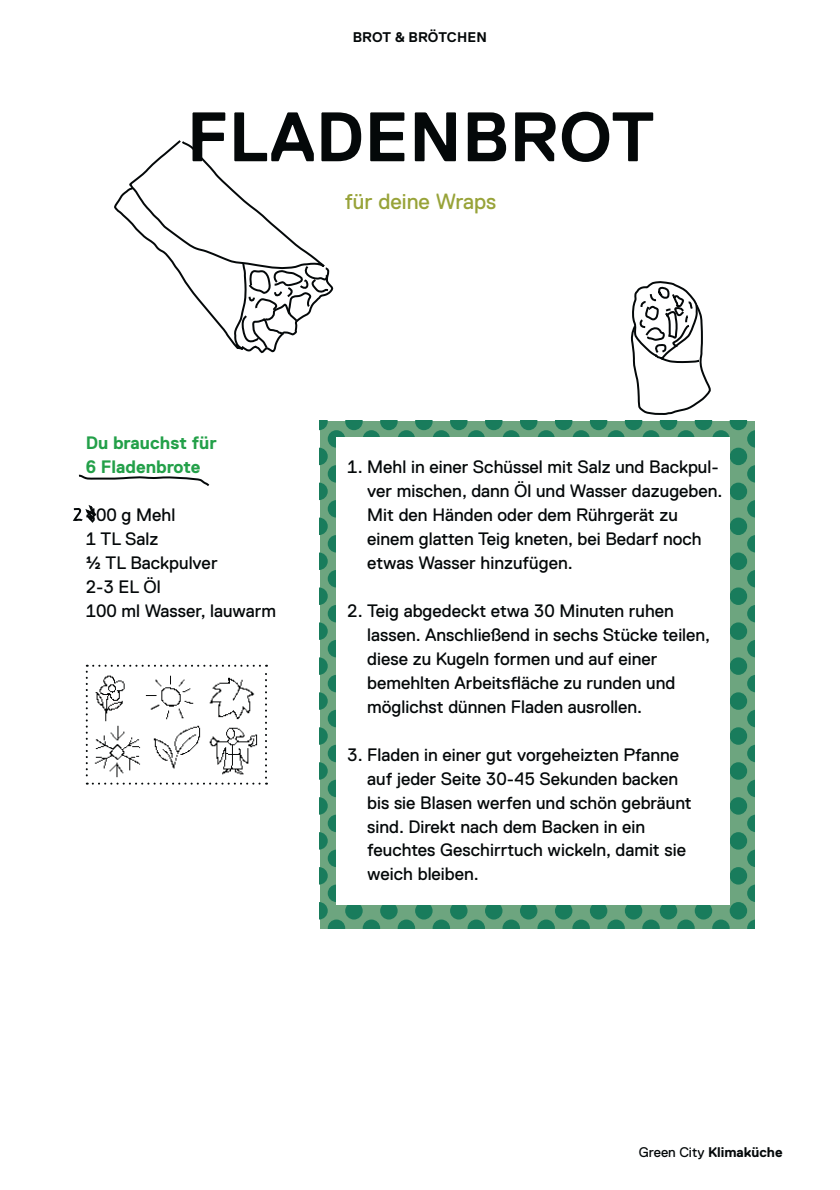
<style>
.page{position:relative;width:840px;height:1190px;background:#fff}
.page>*{position:absolute;margin:0;border:0;box-sizing:border-box;transform-origin:0 0}
.t1{font:700 69.8px "Replica Std";letter-spacing:.01em;color:#040809}
.t2{font:22px "Replica Std";color:#98a339}
.t3{font:18px/24px "Replica Std";color:#040809}
.t4{font:700 18px/24px "Replica Std";color:#23a049}
.t5{font:700 14px "Replica Std";color:#040809}
.s1{font-weight:400}
</style>
<div class="page">
<div style="left:320px;top:421px;width:434px;height:507px;background:#6da57f"></div>
<svg style="left:345px;top:421px;width:18px;height:9px"></svg>
<svg style="left:380px;top:421px;width:18px;height:9px"></svg>
<svg style="left:320px;top:421px;width:8px;height:9px"></svg>
<svg style="left:415px;top:421px;width:18px;height:9px"></svg>
<div style="left:328px;top:430px;width:17px;height:18px;background:#197c5c;border-radius:50%"></div>
<div style="left:363px;top:430px;width:17px;height:18px;background:#197c5c;border-radius:50%"></div>
<svg style="left:320px;top:448px;width:8px;height:17px"></svg>
<div style="left:398px;top:430px;width:17px;height:18px;background:#197c5c;border-radius:50%"></div>
<svg style="left:450px;top:421px;width:18px;height:9px"></svg>
<div style="left:433px;top:430px;width:17px;height:18px;background:#197c5c;border-radius:50%"></div>
<div style="left:328px;top:465px;width:17px;height:18px;background:#197c5c;border-radius:50%"></div>
<svg style="left:320px;top:483px;width:8px;height:17px"></svg>
<svg style="left:520px;top:421px;width:17px;height:9px"></svg>
<svg style="left:555px;top:421px;width:17px;height:9px"></svg>
<svg style="left:485px;top:421px;width:18px;height:9px"></svg>
<svg style="left:590px;top:421px;width:17px;height:9px"></svg>
<div style="left:468px;top:430px;width:17px;height:18px;background:#197c5c;border-radius:50%"></div>
<div style="left:503px;top:430px;width:17px;height:18px;background:#197c5c;border-radius:50%"></div>
<div style="left:537px;top:430px;width:18px;height:18px;background:#197c5c;border-radius:50%"></div>
<div style="left:572px;top:430px;width:18px;height:18px;background:#197c5c;border-radius:50%"></div>
<div style="left:607px;top:430px;width:18px;height:18px;background:#197c5c;border-radius:50%"></div>
<div style="left:730px;top:448px;width:17px;height:17px;background:#197c5c;border-radius:50%"></div>
<div style="left:712px;top:465px;width:18px;height:18px;background:#fff;border-radius:50%"></div>
<div style="left:730px;top:483px;width:17px;height:17px;background:#197c5c;border-radius:50%"></div>
<svg style="left:747px;top:465px;width:7px;height:18px"></svg>
<svg style="left:320px;top:518px;width:8px;height:17px"></svg>
<div style="left:328px;top:500px;width:17px;height:18px;background:#197c5c;border-radius:50%"></div>
<div style="left:328px;top:535px;width:17px;height:18px;background:#197c5c;border-radius:50%"></div>
<div style="left:328px;top:570px;width:17px;height:17px;background:#197c5c;border-radius:50%"></div>
<svg style="left:320px;top:553px;width:8px;height:17px"></svg>
<svg style="left:320px;top:587px;width:8px;height:18px"></svg>
<div style="left:328px;top:605px;width:17px;height:17px;background:#197c5c;border-radius:50%"></div>
<svg style="left:320px;top:622px;width:8px;height:18px"></svg>
<div style="left:328px;top:640px;width:17px;height:17px;background:#197c5c;border-radius:50%"></div>
<svg style="left:320px;top:657px;width:8px;height:18px"></svg>
<div style="left:730px;top:518px;width:17px;height:17px;background:#197c5c;border-radius:50%"></div>
<div style="left:730px;top:553px;width:17px;height:17px;background:#197c5c;border-radius:50%"></div>
<div style="left:712px;top:535px;width:18px;height:18px;background:#fff;border-radius:50%"></div>
<div style="left:712px;top:570px;width:18px;height:17px;background:#fff;border-radius:50%"></div>
<div style="left:730px;top:587px;width:17px;height:18px;background:#197c5c;border-radius:50%"></div>
<div style="left:712px;top:500px;width:18px;height:18px;background:#fff;border-radius:50%"></div>
<svg style="left:747px;top:535px;width:7px;height:18px"></svg>
<svg style="left:747px;top:570px;width:7px;height:17px"></svg>
<div style="left:712px;top:605px;width:18px;height:17px;background:#fff;border-radius:50%"></div>
<div style="left:730px;top:622px;width:17px;height:18px;background:#197c5c;border-radius:50%"></div>
<svg style="left:747px;top:605px;width:7px;height:17px"></svg>
<svg style="left:747px;top:500px;width:7px;height:18px"></svg>
<div style="left:712px;top:640px;width:18px;height:17px;background:#fff;border-radius:50%"></div>
<div style="left:730px;top:657px;width:17px;height:18px;background:#197c5c;border-radius:50%"></div>
<svg style="left:747px;top:640px;width:7px;height:17px"></svg>
<svg style="left:320px;top:692px;width:8px;height:18px"></svg>
<div style="left:328px;top:675px;width:17px;height:17px;background:#197c5c;border-radius:50%"></div>
<div style="left:328px;top:710px;width:17px;height:17px;background:#197c5c;border-radius:50%"></div>
<div style="left:328px;top:745px;width:17px;height:17px;background:#197c5c;border-radius:50%"></div>
<svg style="left:320px;top:727px;width:8px;height:18px"></svg>
<svg style="left:320px;top:762px;width:8px;height:18px"></svg>
<div style="left:328px;top:780px;width:17px;height:17px;background:#197c5c;border-radius:50%"></div>
<svg style="left:320px;top:797px;width:8px;height:18px"></svg>
<div style="left:328px;top:815px;width:17px;height:17px;background:#197c5c;border-radius:50%"></div>
<svg style="left:320px;top:832px;width:8px;height:18px"></svg>
<div style="left:730px;top:692px;width:17px;height:18px;background:#197c5c;border-radius:50%"></div>
<div style="left:730px;top:727px;width:17px;height:18px;background:#197c5c;border-radius:50%"></div>
<div style="left:712px;top:710px;width:18px;height:17px;background:#fff;border-radius:50%"></div>
<div style="left:712px;top:745px;width:18px;height:17px;background:#fff;border-radius:50%"></div>
<div style="left:730px;top:762px;width:17px;height:18px;background:#197c5c;border-radius:50%"></div>
<div style="left:712px;top:675px;width:18px;height:17px;background:#fff;border-radius:50%"></div>
<svg style="left:747px;top:710px;width:7px;height:17px"></svg>
<svg style="left:747px;top:745px;width:7px;height:17px"></svg>
<div style="left:712px;top:780px;width:18px;height:17px;background:#fff;border-radius:50%"></div>
<div style="left:730px;top:797px;width:17px;height:18px;background:#197c5c;border-radius:50%"></div>
<svg style="left:747px;top:780px;width:7px;height:17px"></svg>
<svg style="left:747px;top:675px;width:7px;height:17px"></svg>
<div style="left:712px;top:815px;width:18px;height:17px;background:#fff;border-radius:50%"></div>
<div style="left:730px;top:832px;width:17px;height:18px;background:#197c5c;border-radius:50%"></div>
<svg style="left:747px;top:815px;width:7px;height:17px"></svg>
<svg style="left:320px;top:867px;width:8px;height:18px"></svg>
<div style="left:328px;top:850px;width:17px;height:17px;background:#197c5c;border-radius:50%"></div>
<div style="left:328px;top:885px;width:17px;height:17px;background:#197c5c;border-radius:50%"></div>
<div style="left:345px;top:902px;width:18px;height:18px;background:#197c5c;border-radius:50%"></div>
<div style="left:380px;top:902px;width:18px;height:18px;background:#197c5c;border-radius:50%"></div>
<svg style="left:363px;top:920px;width:17px;height:8px"></svg>
<svg style="left:320px;top:902px;width:25px;height:26px"></svg>
<div style="left:415px;top:902px;width:18px;height:18px;background:#197c5c;border-radius:50%"></div>
<svg style="left:398px;top:920px;width:17px;height:8px"></svg>
<div style="left:450px;top:902px;width:18px;height:18px;background:#197c5c;border-radius:50%"></div>
<svg style="left:433px;top:920px;width:17px;height:8px"></svg>
<div style="left:520px;top:902px;width:17px;height:18px;background:#197c5c;border-radius:50%"></div>
<div style="left:555px;top:902px;width:17px;height:18px;background:#197c5c;border-radius:50%"></div>
<svg style="left:468px;top:920px;width:17px;height:8px"></svg>
<svg style="left:503px;top:920px;width:17px;height:8px"></svg>
<svg style="left:537px;top:920px;width:18px;height:8px"></svg>
<div style="left:485px;top:902px;width:18px;height:18px;background:#197c5c;border-radius:50%"></div>
<div style="left:590px;top:902px;width:17px;height:18px;background:#197c5c;border-radius:50%"></div>
<svg style="left:572px;top:920px;width:18px;height:8px"></svg>
<div style="left:625px;top:902px;width:17px;height:18px;background:#197c5c;border-radius:50%"></div>
<svg style="left:607px;top:920px;width:18px;height:8px"></svg>
<div style="left:695px;top:902px;width:17px;height:18px;background:#197c5c;border-radius:50%"></div>
<div style="left:730px;top:867px;width:17px;height:18px;background:#197c5c;border-radius:50%"></div>
<div style="left:730px;top:902px;width:17px;height:18px;background:#197c5c;border-radius:50%"></div>
<div style="left:712px;top:885px;width:18px;height:17px;background:#fff;border-radius:50%"></div>
<svg style="left:642px;top:920px;width:18px;height:8px"></svg>
<svg style="left:677px;top:920px;width:18px;height:8px"></svg>
<svg style="left:712px;top:920px;width:18px;height:8px"></svg>
<div style="left:660px;top:902px;width:17px;height:18px;background:#197c5c;border-radius:50%"></div>
<div style="left:712px;top:850px;width:18px;height:17px;background:#fff;border-radius:50%"></div>
<svg style="left:747px;top:885px;width:7px;height:17px"></svg>
<svg style="left:747px;top:920px;width:7px;height:8px"></svg>
<svg style="left:747px;top:850px;width:7px;height:17px"></svg>
<div style="left:336px;top:437px;width:393px;height:468px;background:#fff"></div>
<svg style="left:86px;top:665px;width:181px;height:120px"></svg>
<svg style="left:72px;top:505px;width:25px;height:18px"></svg>
<svg style="left:78px;top:474px;width:132px;height:12px"></svg>
<svg style="left:114px;top:140px;width:220px;height:214px"></svg>
<svg style="left:625px;top:281px;width:129px;height:167px"></svg>
<p class="t5" style="left:353px;top:32px;width:136px">BROT &amp; BRÖTCHEN</p>
<h1 class="t1" style="left:187px;top:111px;width:469px">FLADENBROT</h1>
<p class="t2" style="left:345px;top:193px;width:153px">für deine Wraps</p>
<p class="t4" style="left:86px;top:432px;width:133px">Du brauchst für<br>6 Fladenbrote</p>
<p class="t3" style="left:86px;top:504px;width:192px">400 g Mehl<br>1 TL Salz<br>½ TL Backpulver<br>2-3 EL Öl<br>100 ml Wasser, lauwarm</p>
<p class="t3" style="left:367px;top:456px;width:357px;text-indent:-20px">1. Mehl in einer Schüssel mit Salz und Backpul&shy;ver mischen, dann Öl und Wasser dazugeben.<br>Mit den Händen oder dem Rührgerät zu einem glatten Teig kneten, bei Bedarf noch etwas Wasser hinzufügen.</p>
<p class="t3" style="left:367px;top:600px;width:345px;text-indent:-20px">2. Teig abgedeckt etwa 30 Minuten ruhen lassen. Anschließend in sechs Stücke teilen, diese zu Kugeln formen und auf einer bemehlten Arbeitsfläche zu runden und möglichst dünnen Fladen ausrollen.</p>
<p class="t3" style="left:367px;top:744px;width:326px;text-indent:-20px">3. Fladen in einer gut vorgeheizten Pfanne auf jeder Seite 30-45 Sekunden backen bis sie Blasen werfen und schön gebräunt sind. Direkt nach dem Backen in ein feuchtes Geschirrtuch wickeln, damit sie weich bleiben.</p>
<p class="t5" style="left:639px;top:1147px;width:145px"><span class="s1">Green City</span> Klimaküche</p>
</div>
